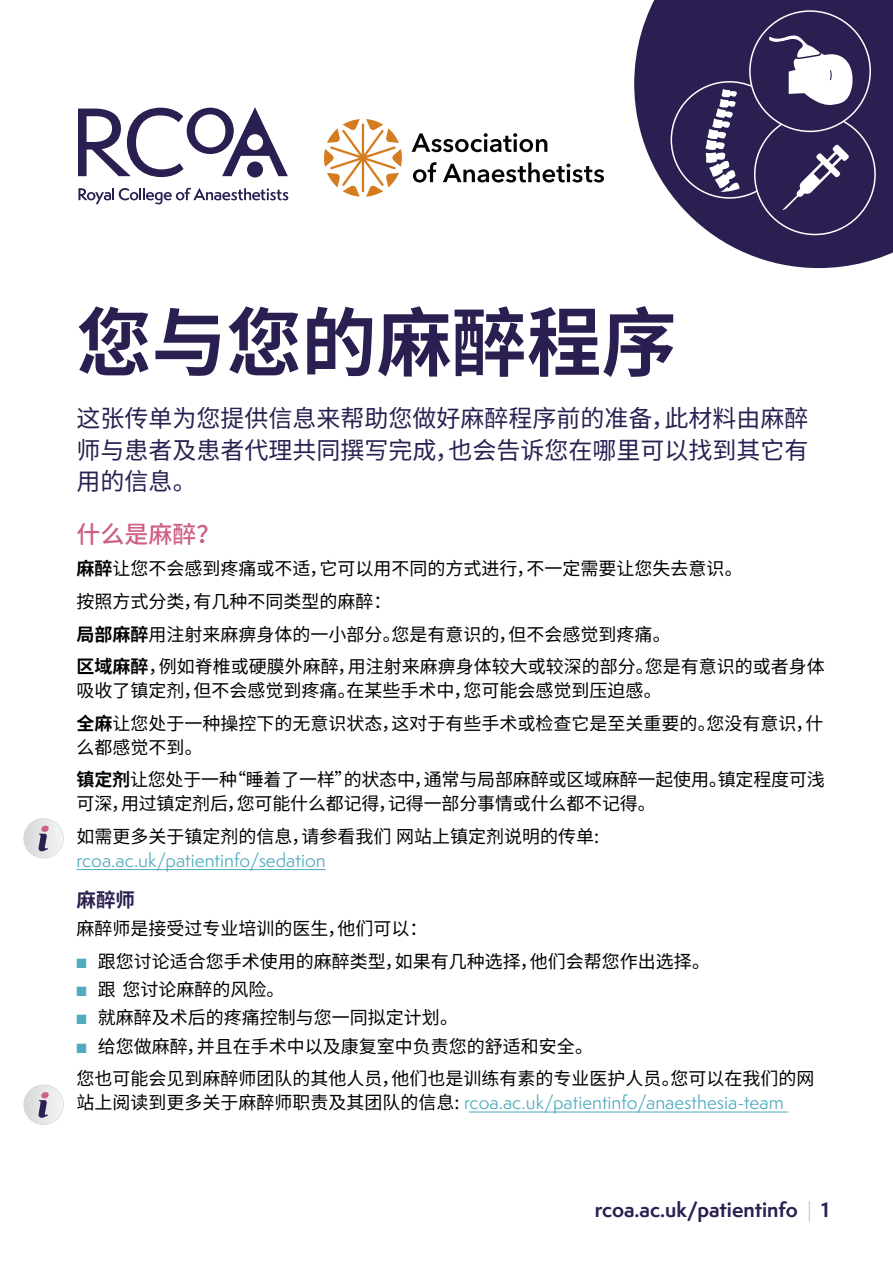
<style>
.page{position:relative;width:893px;height:1263px;background:#fff}
.page>*{position:absolute;margin:0;border:0;box-sizing:border-box;transform-origin:0 0}
.t1{font:700 75px "Noto Sans CJ Ksc";color:#2b1f51}
.t2{font:24px/31.5px "Noto Sans CJ Ksc";color:#2b1f51;text-align:justify}
.t3{font:500 24px "Noto Sans CJ Ksc";color:#cd6084}
.t4{font:700 19.5px "Noto Sans CJ Ksc";color:#2b1f51}
.t5{font:700 19.35px "Semplicita Pro";color:#2b1f51}
.t6{font:18px/32.5px "Noto Sans CJ Ksc";color:#000}
.t7{font:18px "Semplicita Pro";color:#50abbf}
.s1{font-weight:700}
.s2{color:#50abbf}
.s3{font-family:"Noto Sans CJ Ksc";color:#000}
.s4{font-weight:300;color:#b5b6b5}
</style>
<div class="page">
<svg style="left:634px;top:0;width:259px;height:268px;fill:#2b1f51"></svg>
<svg style="left:705px;top:89px;width:35px;height:103px"></svg>
<div style="left:755px;top:114px;width:120px;height:120px;background:#2b1f51;border-radius:50%"></div>
<svg style="left:782px;top:144px;width:67px;height:66px"></svg>
<div style="left:750px;top:11px;width:120px;height:120px;background:#2b1f51;border-radius:50%"></div>
<div style="left:749px;top:10px;width:122px;height:122px;border:2px solid #fff;border-radius:50%"></div>
<svg style="left:769px;top:35px;width:84px;height:70px"></svg>
<hr style="left:77px;top:869px;width:249px;height:1px;background:#50abbf">
<hr style="left:469px;top:1111px;width:319px;height:1px;background:#50abbf">
<svg style="left:23px;top:818px;width:41px;height:40px"></svg>
<div style="left:24px;top:819px;width:39px;height:39px;background:linear-gradient(to right,#d5d6d7,#f4f3f4);border-radius:19px"></div>
<svg style="left:38px;top:826px;width:11px;height:25px"></svg>
<svg style="left:23px;top:1084px;width:41px;height:41px"></svg>
<div style="left:24px;top:1085px;width:39px;height:39px;background:linear-gradient(to right,#d6d7d8,#f4f4f5);border-radius:19px"></div>
<svg style="left:38px;top:1092px;width:11px;height:26px"></svg>
<svg style="left:78px;top:188px;width:210px;height:16px"></svg>
<svg style="left:78px;top:107px;width:210px;height:70px"></svg>
<svg style="left:324px;top:119px;width:78px;height:78px"></svg>
<svg style="left:413px;top:162px;width:191px;height:21px"></svg>
<svg style="left:412px;top:133px;width:135px;height:19px"></svg>
<h1 class="t1" style="left:77px;top:300px;width:601px">您与您的麻醉程序</h1>
<h2 class="t2" style="left:77px;top:403px;width:734px">这张传单为您提供信息来帮助您做好麻醉程序前的准备，此材料由麻醉师与患者及患者代理共同撰写完成，也会告诉您在哪里可以找到其它有用的信息。</h2>
<h2 class="t3" style="left:77px;top:521px;width:146px">什么是麻醉？</h2>
<p class="t6" style="left:77px;top:553px;width:750px"><span class="s1">麻醉</span>让您不会感到疼痛或不适，它可以用不同的方式进行，不一定需要让您失去意识。<br>按照方式分类，有几种不同类型的麻醉：<br><span class="s1">局部麻醉</span>用注射来麻痹身体的一小部分。您是有意识的，但不会感觉到疼痛。<br><span class="s1">区域麻醉</span>，例如脊椎或硬膜外麻醉，用注射来麻痹身体较大或较深的部分。您是有意识的或者身体</p>
<p class="t6" style="left:77px;top:674px;width:749px">吸收了镇定剂，但不会感觉到疼痛。在某些手术中，您可能会感觉到压迫感。<br><span class="s1">全麻</span>让您处于一种操控下的无意识状态，这对于有些手术或检查它是至关重要的。您没有意识，什</p>
<p class="t6" style="left:77px;top:731px;width:750px">么都感觉不到。<br><span class="s1">镇定剂</span>让您处于一种“睡着了一样”的状态中，通常与局部麻醉或区域麻醉一起使用。镇定程度可浅</p>
<p class="t6" style="left:77px;top:787px;width:581px">可深，用过镇定剂后，您可能什么都记得，记得一部分事情或什么都不记得。如需更多关于镇定剂的信息，请参看我们 网站上镇定剂说明的传单:</p>
<p class="t7" style="left:77px;top:847px;width:251px">rcoa.ac.uk/patientinfo/sedation</p>
<p class="t4" style="left:77px;top:889px;width:60px">麻醉师</p>
<p class="t6" style="left:77px;top:913px;width:352px">麻醉师是接受过专业培训的医生，他们可以：</p>
<p class="t6" style="left:77px;top:945px;width:635px"><span class="s2">■</span> 跟您讨论适合您手术使用的麻醉类型，如果有几种选择，他们会帮您作出选择。</p>
<p class="t6" style="left:77px;top:973px;width:210px"><span class="s2">■</span> 跟 您讨论麻醉的风险。</p>
<p class="t6" style="left:77px;top:1002px;width:383px"><span class="s2">■</span> 就麻醉及术后的疼痛控制与您一同拟定计划。</p>
<p class="t6" style="left:77px;top:1030px;width:739px"><span class="s2">■</span> 给您做麻醉，并且在手术中以及康复室中负责您的舒适和安全。<br>您也可能会见到麻醉师团队的其他人员，他们也是训练有素的专业医护人员。您可以在我们的网</p>
<p class="t7" style="left:77px;top:1089px;width:709px"><span class="s3">站上阅读到更多关于麻醉师职责及其团队的信息:</span> rcoa.ac.uk/patientinfo/anaesthesia-team</p>
<p class="t5" style="left:595px;top:1195px;width:236px">rcoa.ac.uk/patientinfo <span class="s4">|</span> 1</p>
</div>
